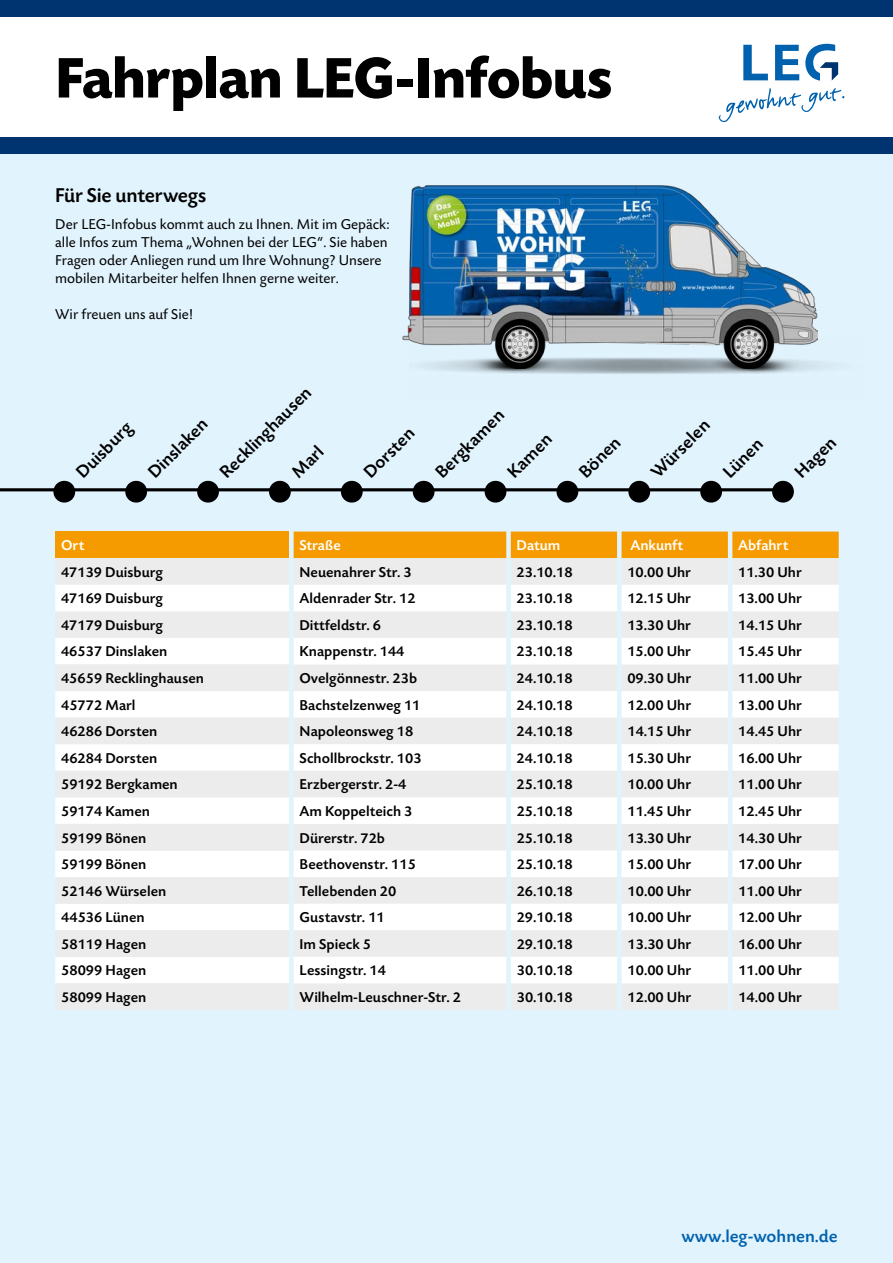
<style>
.page{position:relative;width:893px;height:1263px;background:#fff}
.page>*{position:absolute;margin:0;border:0;box-sizing:border-box;transform-origin:0 0}
.t1{font:700 60px "Today Sans BEF";letter-spacing:-.015em;color:#000}
.t2{font:500 21px "Today Sans BEF";letter-spacing:-.01em;color:#000}
.t3{font:500 18.45px "Today Sans BEF";color:#000}
.t4{font:500 18px "Today Sans BEF";color:#0062ae}
.t5{font:500 15px "Today Sans BEF";color:#000}
.t6{font:15px/18px "Today Sans BEF";color:#000}
.t7{font:500 15px "Today Sans BEF";color:#fff}
</style>
<div class="page">
<div style="left:0;top:153px;width:893px;height:1110px;background:#e1f3fd"></div>
<div style="left:0;top:0;width:893px;height:153px;background:#003470"></div>
<div style="left:0;top:17px;width:893px;height:119px;background:#fff"></div>
<img style="left:409px;top:335px;width:453px;height:67px">
<img style="left:402px;top:171px;width:415px;height:197px">
<hr style="left:0;top:488px;width:783px;height:3px;background:#000">
<svg style="left:52px;top:480px;width:24px;height:24px"></svg>
<svg style="left:124px;top:480px;width:24px;height:24px"></svg>
<svg style="left:196px;top:480px;width:24px;height:24px"></svg>
<svg style="left:268px;top:480px;width:24px;height:24px"></svg>
<svg style="left:340px;top:480px;width:24px;height:24px"></svg>
<svg style="left:412px;top:480px;width:24px;height:24px"></svg>
<svg style="left:484px;top:480px;width:23px;height:24px"></svg>
<svg style="left:771px;top:480px;width:24px;height:24px"></svg>
<div style="left:55px;top:531px;width:234px;height:27px;background:#f59b00"></div>
<div style="left:294px;top:531px;width:545px;height:27px;background:#f59b00"></div>
<div style="left:55px;top:558px;width:784px;height:452px;background:#ececec"></div>
<svg style="left:55px;top:585px;width:784px;height:398px"></svg>
<svg style="left:55px;top:664px;width:234px;height:346px;fill:#ececec"></svg>
<svg style="left:555px;top:480px;width:24px;height:24px"></svg>
<svg style="left:627px;top:480px;width:24px;height:24px"></svg>
<svg style="left:699px;top:480px;width:24px;height:24px"></svg>
<svg style="left:743px;top:44px;width:95px;height:37px"></svg>
<svg style="left:719px;top:88px;width:125px;height:34px"></svg>
<h1 class="t1" style="left:55px;top:46px;width:559px">Fahrplan LEG-Infobus</h1>
<h2 class="t2" style="left:55px;top:184px;width:152px">Für Sie unterwegs</h2>
<p class="t6" style="left:55px;top:215px;width:336px">Der LEG-Infobus kommt auch zu Ihnen. Mit im Gepäck: alle Infos zum Thema „Wohnen bei der LEG“. Sie haben Fragen oder Anliegen rund um Ihre Wohnung? Unsere mobilen Mitarbeiter helfen Ihnen gerne weiter.</p>
<p class="t6" style="left:55px;top:305px;width:139px">Wir freuen uns auf Sie!</p>
<p class="t3" style="left:72px;top:468px;width:73px;rotate:-45deg">Duisburg</p>
<p class="t3" style="left:144px;top:468px;width:78px;rotate:-45deg">Dinslaken</p>
<p class="t3" style="left:216px;top:468px;width:123px;rotate:-45deg">Recklinghausen</p>
<p class="t3" style="left:288px;top:468px;width:39px;rotate:-45deg">Marl</p>
<p class="t3" style="left:360px;top:468px;width:65px;rotate:-45deg">Dorsten</p>
<p class="t3" style="left:431px;top:468px;width:90px;rotate:-45deg">Bergkamen</p>
<p class="t3" style="left:647px;top:468px;width:76px;rotate:-45deg">Würselen</p>
<p class="t3" style="left:503px;top:468px;width:56px;rotate:-45deg">Kamen</p>
<p class="t3" style="left:791px;top:468px;width:52px;rotate:-45deg">Hagen</p>
<p class="t3" style="left:575px;top:468px;width:52px;rotate:-45deg">Bönen</p>
<p class="t3" style="left:719px;top:468px;width:50px;rotate:-45deg">Lünen</p>
<p class="t7" style="left:61px;top:537px;width:25px">Ort</p>
<p class="t7" style="left:299px;top:537px;width:43px">Straße</p>
<p class="t7" style="left:516px;top:537px;width:45px">Datum</p>
<p class="t7" style="left:630px;top:537px;width:54px">Ankunft</p>
<p class="t7" style="left:738px;top:537px;width:52px">Abfahrt</p>
<p class="t5" style="left:61px;top:564px;width:104px">47139 Duisburg</p>
<p class="t5" style="left:299px;top:564px;width:114px">Neuenahrer Str. 3</p>
<p class="t5" style="left:516px;top:564px;width:58px">23.10.18</p>
<p class="t5" style="left:627px;top:564px;width:65px">10.00 Uhr</p>
<p class="t5" style="left:738px;top:564px;width:65px">11.30 Uhr</p>
<p class="t5" style="left:61px;top:590px;width:104px">47169 Duisburg</p>
<p class="t5" style="left:299px;top:590px;width:118px">Aldenrader Str. 12</p>
<p class="t5" style="left:517px;top:590px;width:58px">23.10.18</p>
<p class="t5" style="left:627px;top:590px;width:65px">12.15 Uhr</p>
<p class="t5" style="left:738px;top:590px;width:65px">13.00 Uhr</p>
<p class="t5" style="left:61px;top:617px;width:104px">47179 Duisburg</p>
<p class="t5" style="left:299px;top:617px;width:83px">Dittfeldstr. 6</p>
<p class="t5" style="left:517px;top:617px;width:58px">23.10.18</p>
<p class="t5" style="left:627px;top:617px;width:65px">13.30 Uhr</p>
<p class="t5" style="left:738px;top:617px;width:65px">14.15 Uhr</p>
<p class="t5" style="left:61px;top:644px;width:108px">46537 Dinslaken</p>
<p class="t5" style="left:299px;top:644px;width:107px">Knappenstr. 144</p>
<p class="t5" style="left:517px;top:644px;width:58px">23.10.18</p>
<p class="t5" style="left:627px;top:644px;width:65px">15.00 Uhr</p>
<p class="t5" style="left:738px;top:644px;width:65px">15.45 Uhr</p>
<p class="t5" style="left:61px;top:670px;width:144px">45659 Recklinghausen</p>
<p class="t5" style="left:299px;top:670px;width:119px">Ovelgönnestr. 23b</p>
<p class="t5" style="left:517px;top:670px;width:58px">24.10.18</p>
<p class="t5" style="left:627px;top:670px;width:65px">09.30 Uhr</p>
<p class="t5" style="left:738px;top:670px;width:65px">11.00 Uhr</p>
<p class="t5" style="left:61px;top:697px;width:76px">45772 Marl</p>
<p class="t5" style="left:299px;top:697px;width:122px">Bachstelzenweg 11</p>
<p class="t5" style="left:517px;top:697px;width:58px">24.10.18</p>
<p class="t5" style="left:627px;top:697px;width:65px">12.00 Uhr</p>
<p class="t5" style="left:738px;top:697px;width:65px">13.00 Uhr</p>
<p class="t5" style="left:61px;top:723px;width:98px">46286 Dorsten</p>
<p class="t5" style="left:299px;top:723px;width:115px">Napoleonsweg 18</p>
<p class="t5" style="left:517px;top:723px;width:58px">24.10.18</p>
<p class="t5" style="left:627px;top:723px;width:65px">14.15 Uhr</p>
<p class="t5" style="left:738px;top:723px;width:65px">14.45 Uhr</p>
<p class="t5" style="left:61px;top:750px;width:98px">46284 Dorsten</p>
<p class="t5" style="left:300px;top:750px;width:124px">Schollbrockstr. 103</p>
<p class="t5" style="left:517px;top:750px;width:58px">24.10.18</p>
<p class="t5" style="left:627px;top:750px;width:65px">15.30 Uhr</p>
<p class="t5" style="left:738px;top:750px;width:65px">16.00 Uhr</p>
<p class="t5" style="left:61px;top:776px;width:118px">59192 Bergkamen</p>
<p class="t5" style="left:300px;top:776px;width:108px">Erzbergerstr. 2-4</p>
<p class="t5" style="left:517px;top:776px;width:58px">25.10.18</p>
<p class="t5" style="left:627px;top:776px;width:65px">10.00 Uhr</p>
<p class="t5" style="left:738px;top:776px;width:65px">11.00 Uhr</p>
<p class="t5" style="left:61px;top:803px;width:90px">59174 Kamen</p>
<p class="t5" style="left:300px;top:803px;width:114px">Am Koppelteich 3</p>
<p class="t5" style="left:517px;top:803px;width:58px">25.10.18</p>
<p class="t5" style="left:627px;top:803px;width:65px">11.45 Uhr</p>
<p class="t5" style="left:738px;top:803px;width:65px">12.45 Uhr</p>
<p class="t5" style="left:61px;top:830px;width:87px">59199 Bönen</p>
<p class="t5" style="left:300px;top:830px;width:87px">Dürerstr. 72b</p>
<p class="t5" style="left:517px;top:830px;width:58px">25.10.18</p>
<p class="t5" style="left:627px;top:830px;width:65px">13.30 Uhr</p>
<p class="t5" style="left:738px;top:830px;width:65px">14.30 Uhr</p>
<p class="t5" style="left:61px;top:856px;width:87px">59199 Bönen</p>
<p class="t5" style="left:300px;top:856px;width:118px">Beethovenstr. 115</p>
<p class="t5" style="left:517px;top:856px;width:58px">25.10.18</p>
<p class="t5" style="left:627px;top:856px;width:65px">15.00 Uhr</p>
<p class="t5" style="left:738px;top:856px;width:65px">17.00 Uhr</p>
<p class="t5" style="left:61px;top:883px;width:107px">52146 Würselen</p>
<p class="t5" style="left:300px;top:883px;width:98px">Tellebenden 20</p>
<p class="t5" style="left:517px;top:883px;width:58px">26.10.18</p>
<p class="t5" style="left:627px;top:883px;width:65px">10.00 Uhr</p>
<p class="t5" style="left:738px;top:883px;width:65px">11.00 Uhr</p>
<p class="t5" style="left:61px;top:909px;width:85px">44536 Lünen</p>
<p class="t5" style="left:300px;top:909px;width:87px">Gustavstr. 11</p>
<p class="t5" style="left:517px;top:909px;width:58px">29.10.18</p>
<p class="t5" style="left:627px;top:909px;width:65px">10.00 Uhr</p>
<p class="t5" style="left:738px;top:909px;width:65px">12.00 Uhr</p>
<p class="t5" style="left:61px;top:936px;width:87px">58119 Hagen</p>
<p class="t5" style="left:300px;top:936px;width:73px">Im Spieck 5</p>
<p class="t5" style="left:517px;top:936px;width:58px">29.10.18</p>
<p class="t5" style="left:628px;top:936px;width:65px">13.30 Uhr</p>
<p class="t5" style="left:738px;top:936px;width:65px">16.00 Uhr</p>
<p class="t5" style="left:61px;top:962px;width:87px">58099 Hagen</p>
<p class="t5" style="left:300px;top:962px;width:88px">Lessingstr. 14</p>
<p class="t5" style="left:517px;top:962px;width:58px">30.10.18</p>
<p class="t5" style="left:628px;top:962px;width:65px">10.00 Uhr</p>
<p class="t5" style="left:738px;top:962px;width:65px">11.00 Uhr</p>
<p class="t5" style="left:61px;top:989px;width:87px">58099 Hagen</p>
<p class="t5" style="left:300px;top:989px;width:163px">Wilhelm-Leuschner-Str. 2</p>
<p class="t5" style="left:517px;top:989px;width:58px">30.10.18</p>
<p class="t5" style="left:628px;top:989px;width:65px">12.00 Uhr</p>
<p class="t5" style="left:738px;top:989px;width:65px">14.00 Uhr</p>
<p class="t4" style="left:681px;top:1226px;width:158px">www.leg-wohnen.de</p>
</div>
